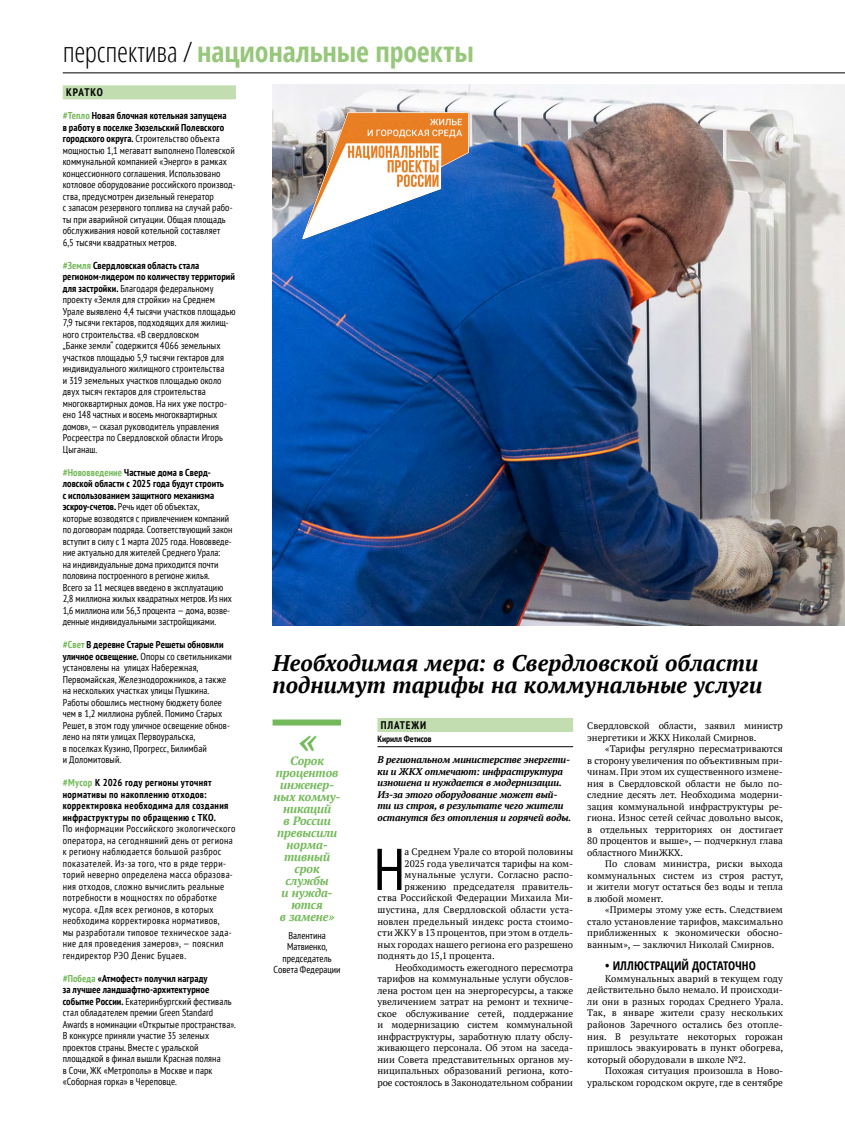
<style>
.page{position:relative;width:845px;height:1134px;background:#fff}
.page>*{position:absolute;margin:0;border:0;box-sizing:border-box;transform-origin:0 0}
.t1{font:condensed 58.8px "PT Sans";color:#000}
.t2{font:italic 700 36px "PT Serif";color:#74b959}
.t3{font:700 condensed 28px "Open Sans";letter-spacing:-.005em;color:#97c77b}
.t4{font:italic 700 22.6px/22px "PT Serif";color:#000}
.t5{font:italic 700 12px/12px "PT Serif";letter-spacing:-.01em;color:#74b959;text-align:center}
.t6{font:700 condensed 12px "Open Sans";color:#000}
.t7{font:700 condensed 11px "PT Sans";letter-spacing:.08em;color:#000}
.t8{font:condensed 10px/11.5px "PT Sans";letter-spacing:.01em;color:#000}
.t9{font:condensed 10px/11.5px "PT Sans";letter-spacing:.035em;color:#000}
.t10{font:700 condensed 10px/11.5px "PT Sans";letter-spacing:.035em;color:#000}
.t11{font:italic 700 9.7px/11.5px "PT Serif";letter-spacing:-.01em;color:#000}
.t12{font:9.5px/11.5px "PT Serif";color:#000;text-align:justify}
.t13{font:700 condensed 9px "PT Sans";color:#000}
.s1{font-weight:300;color:#000}
.s2{font-weight:700;color:#74b959}
.s3{font-weight:700}
.s4{color:#74b959}
</style>
<div class="page">
<hr style="left:63px;top:72px;width:782px;height:1px;background:#000">
<div style="left:63px;top:85px;width:173px;height:14px;background:#c2ddb0"></div>
<img style="left:272px;top:85px;width:573px;height:540px">
<div style="left:377px;top:718px;width:196px;height:14px;background:#c2ddb0"></div>
<hr style="left:377px;top:746px;width:196px;height:1px;background:#000">
<div style="left:272px;top:719px;width:69px;height:6px;background:#74b959"></div>
<img style="left:286px;top:103px;width:196px;height:145px">
<h3 class="t3" style="left:63px;top:32px;width:412px"><span class="s1">перспектива /</span> национальные проекты</h3>
<p class="t7" style="left:66px;top:85px;width:38px">КРАТКО</p>
<p class="t8" style="left:63px;top:110px;width:174px"><span class="s2">#Тепло</span> <span class="s3">Новая блочная котельная запущена<br>в работу в поселке Зюзельский Полевского городского округа.</span> Строительство объекта мощностью 1,1 мегаватт выполнено Полевской коммунальной компанией «Энерго» в рамках концессионного соглашения. Использовано котловое оборудование российского производ&shy;ства, предусмотрен дизельный генератор<br>с запасом резервного топлива на случай рабо&shy;ты при аварийной ситуации. Общая площадь обслуживания новой котельной составляет<br>6,5 тысячи квадратных метров.</p>
<p class="t8" style="left:63px;top:259px;width:174px"><span class="s2">#Земля</span> <span class="s3">Свердловская область стала регионом-лидером по количеству территорий для застройки.</span> Благодаря федеральному проекту «Земля для стройки» на Среднем Урале выявлено 4,4 тысячи участков площадью 7,9 тысячи гектаров, подходящих для жилищ&shy;ного строительства. «В свердловском<br>„Банке земли“ содержится 4066 земельных участков площадью 5,9 тысячи гектаров для индивидуального жилищного строительства<br>и 319 земельных участков площадью около двух тысяч гектаров для строительства многоквартирных домов. На них уже постро&shy;ено 148 частных и восемь многоквартирных домов», — сказал руководитель управления Росреестра по Свердловской области Игорь Цыганаш.</p>
<p class="t8" style="left:63px;top:466px;width:171px"><span class="s2">#Нововведение</span> <span class="s3">Частные дома в Сверд&shy;ловской области с 2025 года будут строить<br>с использованием защитного механизма эскроу-счетов.</span> Речь идет об объектах,<br>которые возводятся с привлечением компаний по договорам подряда. Соответствующий закон вступит в силу с 1 марта 2025 года. Нововведе&shy;ние актуально для жителей Среднего Урала:<br>на индивидуальные дома приходится почти половина построенного в регионе жилья.<br>Всего за 11 месяцев введено в эксплуатацию 2,8 миллиона жилых квадратных метров. Из них 1,6 миллиона или 56,3 процента — дома, возве&shy;денные индивидуальными застройщиками.</p>
<p class="t8" style="left:63px;top:639px;width:171px"><span class="s2">#Свет</span> <span class="s3">В деревне Старые Решеты обновили уличное освещение.</span> Опоры со светильниками установлены на улицах Набережная, Первомайская, Железнодорожников, а также на нескольких участках улицы Пушкина.<br>Работы обошлись местному бюджету более чем в 1,2 миллиона рублей. Помимо Старых Решет, в этом году уличное освещение обнов&shy;лено на пяти улицах Первоуральска,<br>в поселках Кузино, Прогресс, Билимбай<br>и Доломитовый.</p>
<p class="t10" style="left:63px;top:777px;width:167px"><span class="s4">#Мусор</span> К 2026 году регионы уточнят нормативы по накоплению отходов: корректировка необходима для создания инфраструктуры по обращению с ТКО.</p>
<p class="t9" style="left:63px;top:823px;width:174px">По информации Российского экологического оператора, на сегодняшний день от региона к региону наблюдается большой разброс показателей. Из-за того, что в ряде терри&shy;торий неверно определена масса образова&shy;ния отходов, сложно вычислить реальные потребности в мощностях по обработке мусора. «Для всех регионов, в которых необходима корректировка нормативов,<br>мы разработали типовое техническое зада&shy;ние для проведения замеров», — пояснил гендиректор РЭО Денис Буцаев.</p>
<p class="t8" style="left:63px;top:972px;width:174px"><span class="s2">#Победа</span> <span class="s3">«Атмофест» получил награду<br>за лучшее ландшафтно-архитектурное событие России.</span> Екатеринбургский фестиваль стал обладателем премии Green Standard Awards в номинации «Открытые пространства».<br>В конкурсе приняли участие 35 зеленых проектов страны. Вместе с уральской площадкой в финал вышли Красная поляна<br>в Сочи, ЖК «Метрополь» в Москве и парк «Соборная горка» в Череповце.</p>
<h3 class="t4" style="left:272px;top:652px;width:491px">Необходимая мера: в Свердловской области поднимут тарифы на коммунальные услуги</h3>
<p class="t7" style="left:381px;top:718px;width:47px">ПЛАТЕЖИ</p>
<p class="t13" style="left:377px;top:733px;width:56px">Кирилл Фетисов</p>
<p class="t12" style="left:587px;top:720px;width:197px">Свердловской области, заявил министр энергетики и ЖКХ Николай Смирнов.</p>
<p class="t12" style="left:587px;top:743px;width:197px;text-indent:18px">«Тарифы регулярно пересматриваются в сторону увеличения по объективным при&shy;чинам. При этом их существенного измене&shy;ния в Свердловской области не было по&shy;следние десять лет. Необходима модерни&shy;зация коммунальной инфраструктуры ре&shy;гиона. Износ сетей сейчас довольно высок, в отдельных территориях он достигает 80 процентов и выше», — подчеркнул глава областного МинЖКХ.</p>
<p class="t12" style="left:587px;top:858px;width:197px;text-indent:18px">По словам министра, риски выхода коммунальных систем из строя растут, и жители могут остаться без воды и тепла в любой момент.</p>
<p class="t12" style="left:587px;top:904px;width:197px;text-indent:18px">«Примеры этому уже есть. Следствием стало установление тарифов, максимально приближенных к экономически обосно&shy;ванным», — заключил Николай Смирнов.</p>
<p class="t6" style="left:605px;top:958px;width:152px">• ИЛЛЮСТРАЦИЙ ДОСТАТОЧНО</p>
<p class="t12" style="left:587px;top:973px;width:197px;text-indent:18px">Коммунальных аварий в текущем году действительно было немало. И происходи&shy;ли они в разных городах Среднего Урала.<br>Так, в январе жители сразу нескольких районов Заречного остались без отопле&shy;ния. В результате некоторых горожан пришлось эвакуировать в пункт обогрева, который оборудовали в школе №2.</p>
<p class="t12" style="left:587px;top:1065px;width:197px;text-align:right">Похожая ситуация произошла в Ново&shy;уральском городском округе, где в сентябре</p>
<h2 class="t2" style="left:298px;top:717px;width:19px">«</h2>
<p class="t5" style="left:274px;top:755px;width:68px">Сорок процентов инженер&shy;ных комму&shy;никаций<br>в России превысили норма&shy;тивный срок службы<br>и нужда&shy;ются<br>в замене»</p>
<p class="t8" style="left:274px;top:929px;width:69px;text-align:center">Валентина<br>Матвиенко, председатель<br>Совета Федерации</p>
<p class="t11" style="left:377px;top:754px;width:195px">В региональном министерстве энергети&shy;ки и ЖКХ отмечают: инфраструктура изношена и нуждается в модернизации.<br>Из-за этого оборудование может вый&shy;ти из строя, в результате чего жители останутся без отопления и горячей воды.</p>
<h1 class="t1" style="left:374px;top:831px;width:33px">Н</h1>
<p class="t12" style="left:405px;top:846px;width:170px">а Среднем Урале со второй половины</p>
<p class="t12" style="left:405px;top:858px;width:170px">2025 года увеличатся тарифы на ком-</p>
<p class="t12" style="left:405px;top:869px;width:170px">мунальные услуги. Согласно распо-</p>
<p class="t12" style="left:405px;top:881px;width:170px">ряжению председателя правитель-</p>
<p class="t12" style="left:377px;top:892px;width:197px">ства Российской Федерации Михаила Ми-</p>
<p class="t12" style="left:377px;top:904px;width:197px">шустина, для Свердловской области уста-</p>
<p class="t12" style="left:377px;top:915px;width:197px">новлен предельный индекс роста стоимо-</p>
<p class="t12" style="left:377px;top:927px;width:197px">сти ЖКУ в 13 процентов, при этом в отдель-</p>
<p class="t12" style="left:377px;top:938px;width:197px">ных городах нашего региона его разрешено</p>
<p class="t12" style="left:377px;top:950px;width:119px">поднять до 15,1 процента.</p>
<p class="t12" style="left:395px;top:961px;width:179px">Необходимость ежегодного пересмотра</p>
<p class="t12" style="left:377px;top:973px;width:197px">тарифов на коммунальные услуги обуслов-</p>
<p class="t12" style="left:377px;top:984px;width:197px">лена ростом цен на энергоресурсы, а также</p>
<p class="t12" style="left:377px;top:996px;width:197px">увеличением затрат на ремонт и техниче-</p>
<p class="t12" style="left:377px;top:1007px;width:197px">ское обслуживание сетей, поддержание</p>
<p class="t12" style="left:377px;top:1019px;width:197px">и модернизацию систем коммунальной</p>
<p class="t12" style="left:377px;top:1030px;width:197px">инфраструктуры, заработную плату обслу-</p>
<p class="t12" style="left:377px;top:1042px;width:197px">живающего персонала. Об этом на заседа-</p>
<p class="t12" style="left:377px;top:1053px;width:197px">нии Совета представительных органов му-</p>
<p class="t12" style="left:377px;top:1065px;width:197px">ниципальных образований региона, кото-</p>
<p class="t12" style="left:377px;top:1076px;width:197px">рое состоялось в Законодательном собрании</p>
</div>
